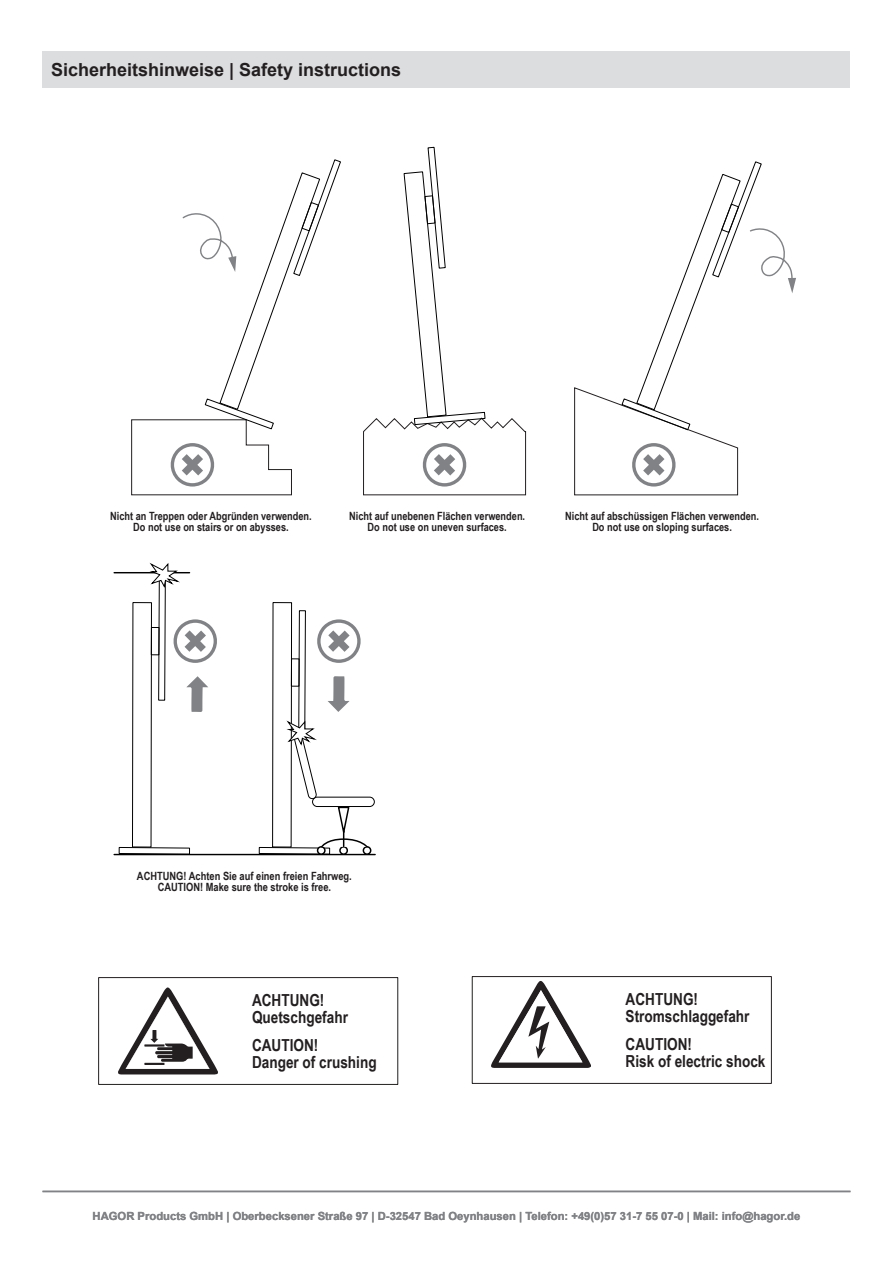
<style>
.page{position:relative;width:893px;height:1263px;background:#fff}
.page>*{position:absolute;margin:0;border:0;box-sizing:border-box;transform-origin:0 0}
.t1{font:700 18px "Arial";color:#231f20}
.t2{font:700 16.65px/16.6px "Arial Narrow";color:#231f20}
.t3{font:700 11.4px/11.1px "Arial Narrow";color:#231f20;text-align:center}
.t4{font:700 11.25px "Arial";color:#808285}
</style>
<div class="page">
<div style="left:43px;top:51px;width:807px;height:37px;background:#dcdddf"></div>
<hr style="left:114px;top:854px;width:261px;height:1px;background:#000001">
<hr style="left:114px;top:572px;width:76px;height:1px;background:#000001">
<div style="left:132px;top:602px;width:20px;height:245px;border:1px solid #000001"></div>
<svg style="left:118px;top:847px;width:72px;height:7px"></svg>
<svg style="left:131px;top:159px;width:210px;height:336px"></svg>
<svg style="left:363px;top:147px;width:163px;height:348px"></svg>
<svg style="left:574px;top:161px;width:222px;height:334px"></svg>
<div style="left:98px;top:977px;width:300px;height:108px;border:1px solid #231f20"></div>
<svg style="left:118px;top:987px;width:100px;height:87px"></svg>
<div style="left:472px;top:976px;width:300px;height:108px;border:1px solid #231f20"></div>
<svg style="left:491px;top:981px;width:100px;height:87px"></svg>
<svg style="left:150px;top:563px;width:67px;height:149px"></svg>
<div style="left:363px;top:846px;width:8px;height:9px;border:1px solid #000001;border-radius:50%"></div>
<svg style="left:259px;top:806px;width:109px;height:49px"></svg>
<div style="left:312px;top:797px;width:63px;height:10px;border:1px solid #000001;border-radius:5px"></div>
<svg style="left:287px;top:610px;width:76px;height:189px"></svg>
<hr style="left:43px;top:1191px;width:807px;height:1px;background:#808285">
<h1 class="t1" style="left:51px;top:57px;width:352px">Sicherheitshinweise | Safety instructions</h1>
<p class="t3" style="left:110px;top:510px;width:203px">Nicht an Treppen oder Abgründen verwenden.<br>Do not use on stairs or on abysses.</p>
<p class="t3" style="left:349px;top:510px;width:177px">Nicht auf unebenen Flächen verwenden.<br>Do not use on uneven surfaces.</p>
<p class="t3" style="left:565px;top:510px;width:195px">Nicht auf abschüssigen Flächen verwenden.<br>Do not use on sloping surfaces.</p>
<p class="t3" style="left:137px;top:870px;width:216px">ACHTUNG! Achten Sie auf einen freien Fahrweg.<br>CAUTION! Make sure the stroke is free.</p>
<h2 class="t2" style="left:252px;top:991px;width:97px">ACHTUNG!<br>Quetschgefahr</h2>
<h2 class="t2" style="left:252px;top:1036px;width:126px">CAUTION!<br>Danger of crushing</h2>
<h2 class="t2" style="left:626px;top:990px;width:125px">ACHTUNG!<br>Stromschlaggefahr</h2>
<h2 class="t2" style="left:626px;top:1035px;width:141px">CAUTION!<br>Risk of electric shock</h2>
<p class="t4" style="left:93px;top:1208px;width:709px">HAGOR Products GmbH | Oberbecksener Straße 97 | D-32547 Bad Oeynhausen | Telefon: +49(0)57 31-7 55 07-0 | Mail: info@hagor.de</p>
</div>
